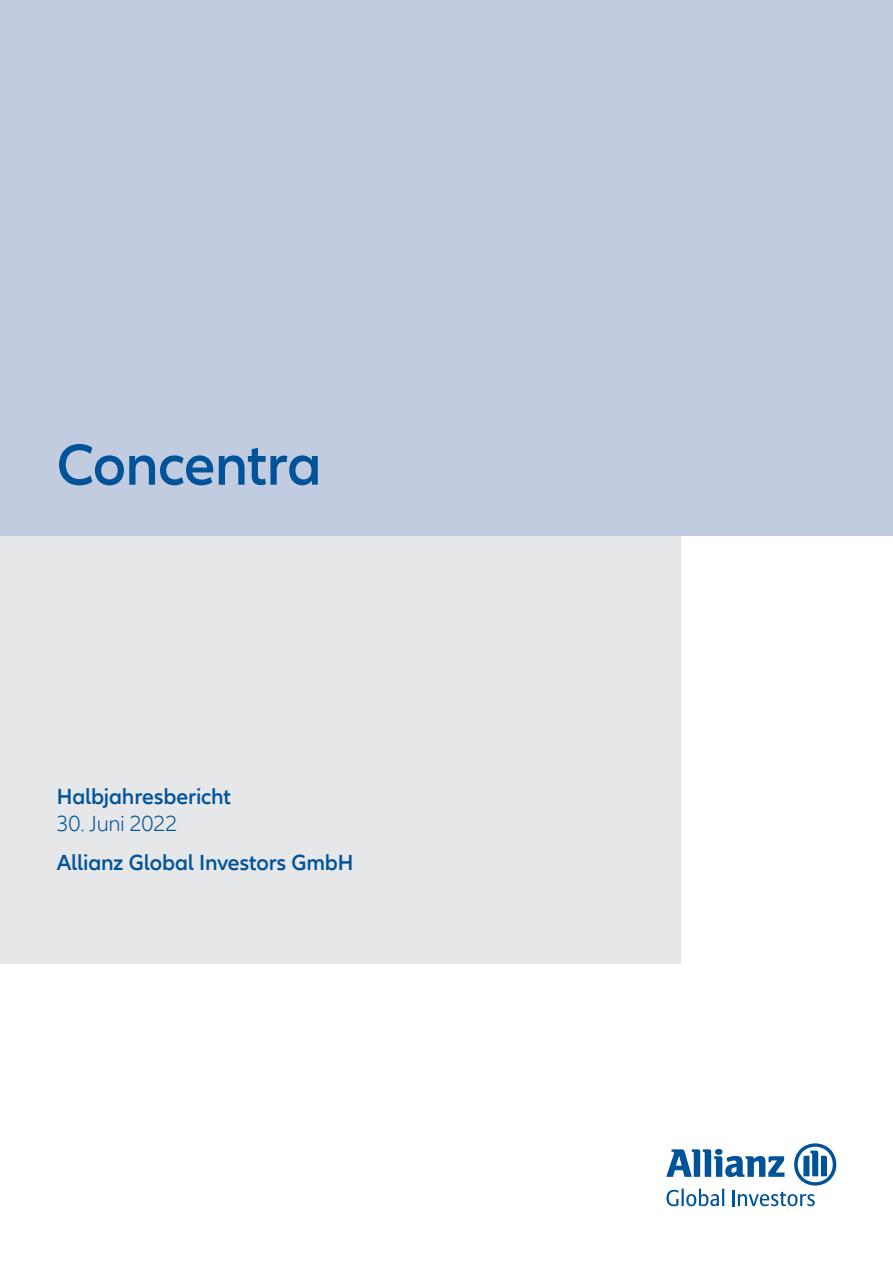
<style>
.page{position:relative;width:893px;height:1263px;background:#fff}
.page>*{position:absolute;margin:0;border:0;box-sizing:border-box;transform-origin:0 0}
.t1{font:600 60px "Allianz Neo";letter-spacing:-.015em;color:#005399}
.t2{font:600 22.5px "Allianz Neo";letter-spacing:-.005em;color:#005399}
.t3{font:300 22.5px "Allianz Neo";letter-spacing:-.01em;color:#005399}
</style>
<div class="page">
<svg style="left:666px;top:1143px;width:170px;height:63px"></svg>
<div style="left:0;top:444px;width:680px;height:520px;background:#e6e7e8"></div>
<div style="left:0;top:0;width:893px;height:536px;background:#c2cce1"></div>
<h1 class="t1" style="left:57px;top:430px;width:267px">Concentra</h1>
<p class="t2" style="left:57px;top:783px;width:176px">Halbjahresbericht</p>
<p class="t3" style="left:57px;top:810px;width:122px">30. Juni 2022</p>
<p class="t2" style="left:57px;top:849px;width:298px">Allianz Global Investors GmbH</p>
</div>
